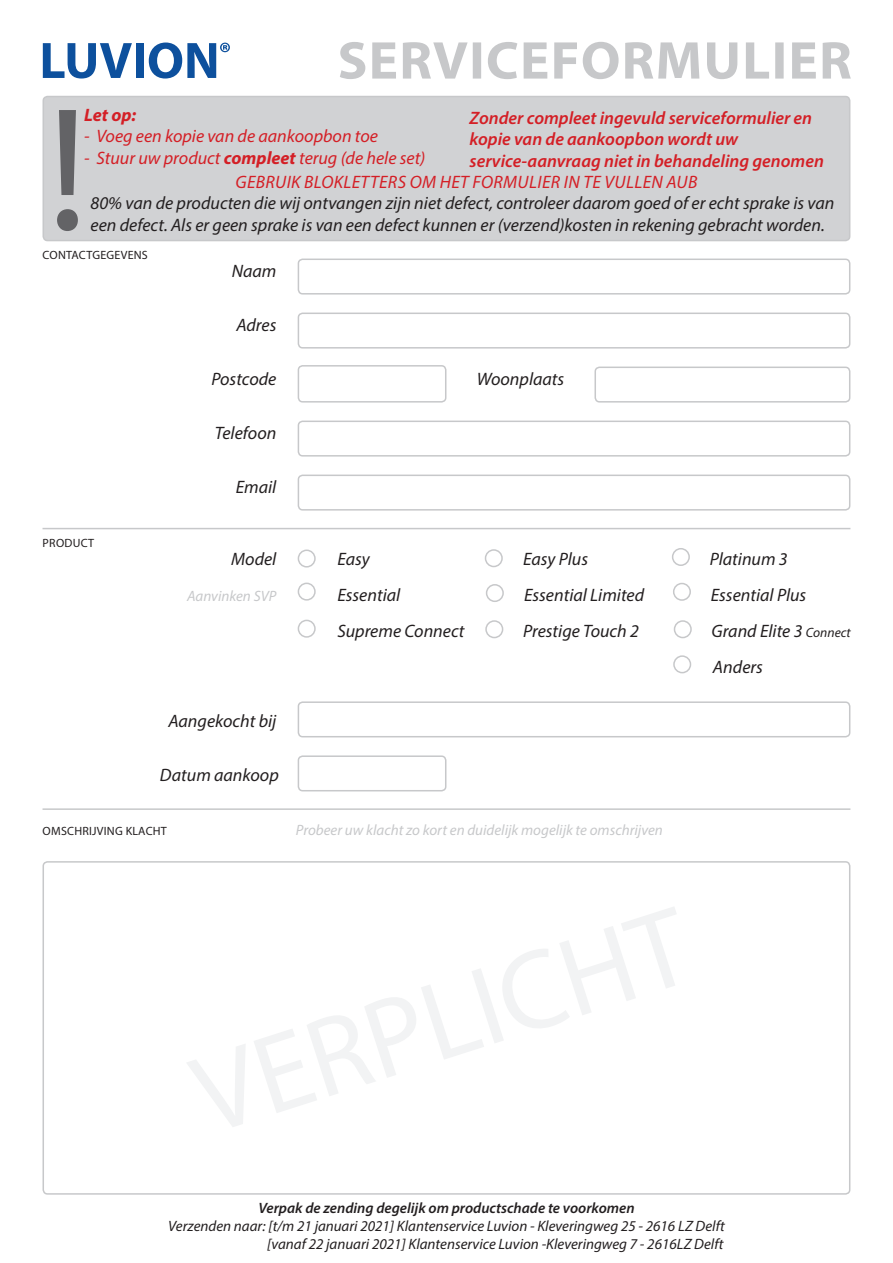
<style>
.page{position:relative;width:893px;height:1263px;background:#fff}
.page>*{position:absolute;margin:0;border:0;box-sizing:border-box;transform-origin:0 0}
.t1{font:italic 18px/36px "Myriad Pro";color:#231f20}
.t2{font:italic 600 18px/21.6px "Myriad Pro";color:#d41f26}
.t3{font:italic 18px/24px "Myriad Pro";color:#d41f26}
.t4{font:italic 18px "Myriad Pro";letter-spacing:.02em;color:#d41f26}
.t5{font:italic 700 18px "Myriad Pro";color:#d41f26}
.t6{font:italic 15px/18px "Myriad Pro";color:#231f20;text-align:right}
.t7{font:italic 15px "Myriad Pro";color:#c7c8ca}
.t8{font:italic 600 15px "Myriad Pro";color:#231f20}
.t9{font:12px "Myriad Pro";letter-spacing:.02em;color:#231f20}
.s1{font-weight:700}
.s2{font-size:13.5px}
</style>
<div class="page">
<svg style="left:43px;top:43px;width:89px;height:36px"></svg>
<div style="left:136px;top:43px;width:8px;height:35px;background:#0d509d"></div>
<svg style="left:149px;top:43px;width:81px;height:36px"></svg>
<div style="left:298px;top:259px;width:552px;height:36px;border:2px solid #c7c8ca;border-radius:4px"></div>
<div style="left:298px;top:313px;width:552px;height:36px;border:2px solid #c7c8ca;border-radius:4px"></div>
<div style="left:43px;top:861px;width:807px;height:334px;border:2px solid #c7c8ca;border-radius:4px"></div>
<div style="left:298px;top:365px;width:148px;height:38px;border:2px solid #c7c8ca;border-radius:4px"></div>
<div style="left:298px;top:755px;width:148px;height:36px;border:2px solid #c7c8ca;border-radius:4px"></div>
<div style="left:298px;top:701px;width:552px;height:36px;border:2px solid #c7c8ca;border-radius:4px"></div>
<div style="left:298px;top:421px;width:552px;height:36px;border:2px solid #c7c8ca;border-radius:4px"></div>
<div style="left:298px;top:475px;width:552px;height:36px;border:2px solid #c7c8ca;border-radius:4px"></div>
<div style="left:594px;top:367px;width:256px;height:36px;border:2px solid #c7c8ca;border-radius:4px"></div>
<hr style="left:43px;top:528px;width:807px;height:1px;background:#c7c8ca">
<hr style="left:43px;top:808px;width:807px;height:2px;background:#c7c8ca">
<div style="left:485px;top:549px;width:18px;height:18px;border:2px solid #c7c8ca;border-radius:50%"></div>
<div style="left:672px;top:548px;width:18px;height:18px;border:2px solid #c7c8ca;border-radius:50%"></div>
<div style="left:298px;top:583px;width:18px;height:18px;border:2px solid #c7c8ca;border-radius:50%"></div>
<div style="left:298px;top:620px;width:18px;height:18px;border:2px solid #c7c8ca;border-radius:50%"></div>
<div style="left:673px;top:655px;width:18px;height:18px;border:2px solid #c7c8ca;border-radius:50%"></div>
<div style="left:486px;top:584px;width:18px;height:18px;border:2px solid #c7c8ca;border-radius:50%"></div>
<div style="left:673px;top:583px;width:18px;height:18px;border:2px solid #c7c8ca;border-radius:50%"></div>
<div style="left:485px;top:620px;width:18px;height:18px;border:2px solid #c7c8ca;border-radius:50%"></div>
<div style="left:674px;top:620px;width:18px;height:18px;border:2px solid #c7c8ca;border-radius:50%"></div>
<div style="left:298px;top:549px;width:18px;height:18px;border:2px solid #c7c8ca;border-radius:50%"></div>
<svg style="left:340px;top:42px;width:511px;height:37px"></svg>
<div style="left:43px;top:97px;width:807px;height:144px;background:#d1d2d4;border-radius:4px"></div>
<div style="left:43px;top:96px;width:807px;height:145px;border:2px solid #c7c8ca;border-radius:4px"></div>
<svg style="left:57px;top:110px;width:21px;height:121px"></svg>
<p class="t5" style="left:84px;top:103px;width:53px">Let op:</p>
<p class="t3" style="left:84px;top:124px;width:295px">- Voeg een kopie van de aankoopbon toe</p>
<p class="t3" style="left:235px;top:146px;width:191px;text-indent:-151px">- Stuur uw product <span class="s1">compleet</span> terug (de hele set)<br>Gebruik Bloklette</p>
<p class="t2" style="left:470px;top:106px;width:356px">Zonder compleet ingevuld serviceformulier en kopie van de aankoopbon wordt uw service-aanvraag niet in behandeling genomen</p>
<p class="t4" style="left:388px;top:171px;width:249px">rs om het formul ier in te vullen</p>
<p class="t3" style="left:666px;top:170px;width:21px">AUB</p>
<p class="t1" style="left:91px;top:192px;width:745px;line-height:21.6px">80% van de producten die wij ontvangen zijn niet defect, controleer daarom goed of er echt sprake is van een defect. Als er geen sprake is van een defect kunnen er (verzend)kosten in rekening gebracht worden.</p>
<p class="t9" style="left:43px;top:247px;width:107px">CONTACTGEGEVENS</p>
<p class="t1" style="left:232px;top:252px;width:46px">Naam</p>
<p class="t1" style="left:236px;top:306px;width:41px">Adres</p>
<p class="t1" style="left:211px;top:360px;width:66px">Postcode</p>
<p class="t1" style="left:215px;top:414px;width:63px">Telefoon</p>
<p class="t1" style="left:236px;top:468px;width:42px">Email</p>
<p class="t1" style="left:477px;top:360px;width:89px">Woonplaats</p>
<p class="t9" style="left:43px;top:535px;width:53px">PRODUCT</p>
<p class="t1" style="left:710px;top:540px;width:79px">Platinum 3</p>
<p class="t1" style="left:231px;top:540px;width:47px">Model</p>
<p class="t1" style="left:523px;top:540px;width:67px">Easy Plus</p>
<p class="t7" style="left:187px;top:586px;width:91px">Aanvinken SVP</p>
<p class="t1" style="left:524px;top:576px;width:122px">Essential Limited</p>
<p class="t1" style="left:337px;top:540px;width:34px">Easy</p>
<p class="t1" style="left:337px;top:576px;width:129px">Essential<br>Supreme Connect</p>
<p class="t1" style="left:711px;top:576px;width:97px">Essential Plus</p>
<p class="t1" style="left:523px;top:612px;width:117px">Prestige Touch 2</p>
<p class="t1" style="left:712px;top:612px;width:141px">Grand Elite 3 <span class="s2">Connect</span></p>
<p class="t1" style="left:168px;top:702px;width:110px">Aangekocht bij</p>
<p class="t1" style="left:160px;top:756px;width:120px">Datum aankoop</p>
<p class="t1" style="left:713px;top:648px;width:52px">Anders</p>
<p class="t9" style="left:43px;top:823px;width:126px">OMSCHRIJVING KLACHT</p>
<p class="t7" style="left:296px;top:820px;width:368px">Probeer uw klacht zo kort en duidelijk mogelijk te omschrijven</p>
<p class="t8" style="left:258px;top:1198px;width:378px">Verpak de zending degelijk om productschade te voorkomen</p>
<p class="t6" style="left:168px;top:1217px;width:558px">Verzenden naar: [t/m 21 januari 2021] Klantenservice Luvion - Kleveringweg 25 - 2616 LZ Delft [vanaf 22 januari 2021] Klantenservice Luvion -Kleveringweg 7 - 2616LZ Delft</p>
</div>
